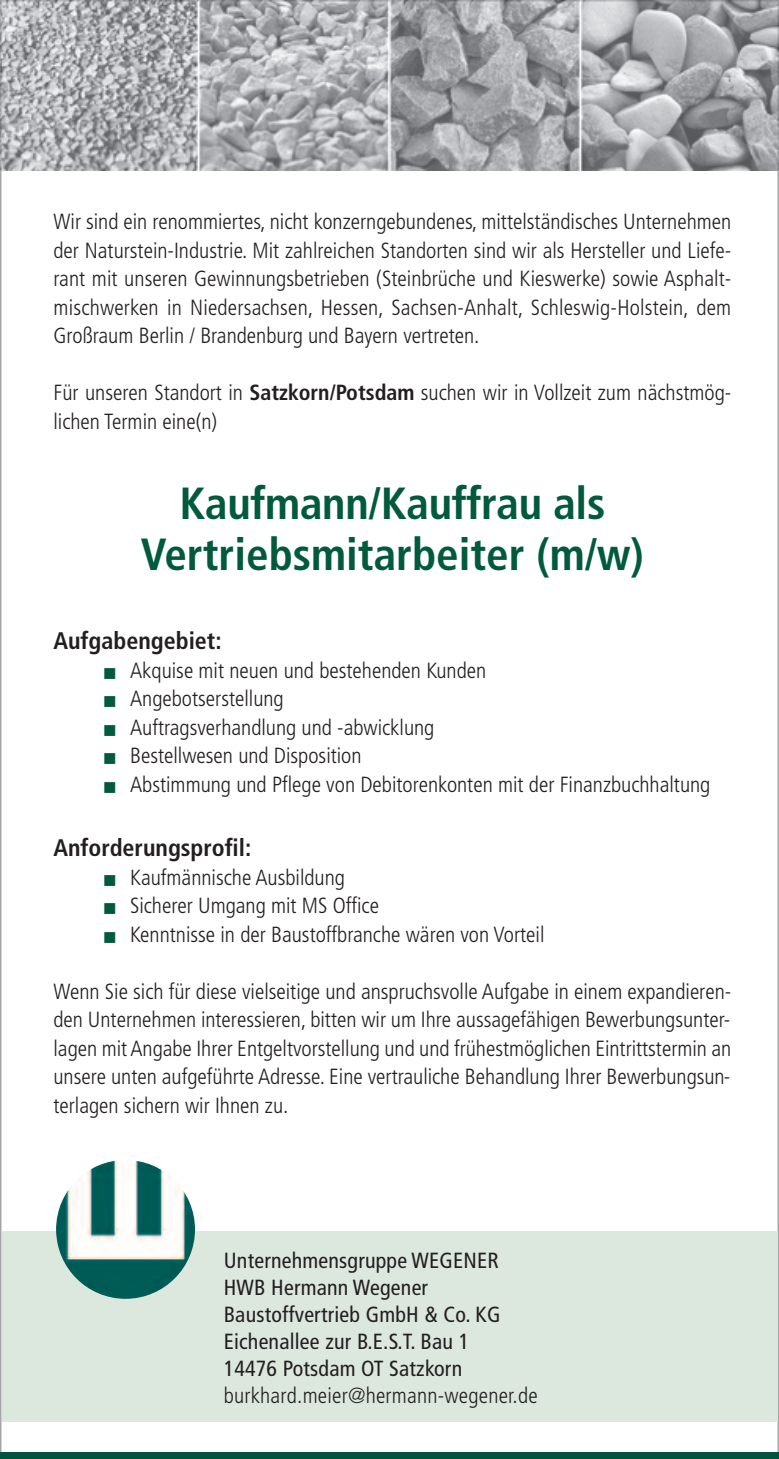
<style>
.page{position:relative;width:779px;height:1459px;background:#fff}
.page>*{position:absolute;margin:0;border:0;box-sizing:border-box;transform-origin:0 0}
.t1{font:700 condensed 45px/51px "Frutiger";color:#015a3c;text-align:center}
.t2{font:700 condensed 24px "Frutiger";color:#231f20}
.t3{font:300 condensed 21.9px/28.5px "Frutiger";color:#231f20}
.t4{font:condensed 21.9px/27px "Frutiger";letter-spacing:.01em;color:#231f20}
.s1{font-weight:700}
.s2{font-family:"The Sans Semi Bold Expert";font-weight:400;font-stretch:normal;font-size:12px;color:#015a3c}
</style>
<div class="page">
<div style="left:2px;top:1231px;width:775px;height:190px;background:#dce7de"></div>
<img style="left:56px;top:1160px;width:139px;height:138px;border-radius:50%">
<img style="left:0;top:0;width:778px;height:170px">
<div style="left:0;top:1452px;width:778px;height:6px;background:#01533d"></div>
<p class="t3" style="left:53px;top:209px;width:679px;text-align:justify">Wir sind ein renommiertes, nicht konzerngebundenes, mittelständisches Unternehmen der Naturstein-Industrie. Mit zahlreichen Standorten sind wir als Hersteller und Liefe&shy;rant mit unseren Gewinnungsbetrieben (Steinbrüche und Kieswerke) sowie Asphalt&shy;mischwerken in Niedersachsen, Hessen, Sachsen-Anhalt, Schleswig-Holstein, dem Großraum Berlin / Brandenburg und Bayern vertreten.</p>
<p class="t3" style="left:53px;top:380px;width:679px">Für unseren Standort in <span class="s1">Satzkorn/Potsdam</span> suchen wir in Vollzeit zum nächstmög&shy;lichen Termin eine(n)</p>
<h1 class="t1" style="left:141px;top:481px;width:504px">Kaufmann/Kauffrau als<br>Vertriebsmitarbeiter (m/w)</h1>
<p class="t2" style="left:53px;top:631px;width:169px">Aufgabengebiet:</p>
<p class="t3" style="left:104px;top:657px;width:607px"><span class="s2">Ô</span> Akquise mit neuen und bestehenden Kunden<br><span class="s2">Ô</span> Angebotserstellung<br><span class="s2">Ô</span> Auftragsverhandlung und -abwicklung<br><span class="s2">Ô</span> Bestellwesen und Disposition<br><span class="s2">Ô</span> Abstimmung und Pflege von Debitorenkonten mit der Finanzbuchhaltung</p>
<p class="t2" style="left:53px;top:838px;width:199px">Anforderungsprofil:</p>
<p class="t3" style="left:104px;top:864px;width:441px"><span class="s2">Ô</span> Kaufmännische Ausbildung<br><span class="s2">Ô</span> Sicherer Umgang mit MS Office<br><span class="s2">Ô</span> Kenntnisse in der Baustoffbranche wären von Vorteil</p>
<p class="t3" style="left:53px;top:978px;width:679px;text-align:justify">Wenn Sie sich für diese vielseitige und anspruchsvolle Aufgabe in einem expandieren&shy;den Unternehmen interessieren, bitten wir um Ihre aussagefähigen Bewerbungsunter&shy;lagen mit Angabe Ihrer Entgeltvorstellung und und frühestmöglichen Eintrittstermin an unsere unten aufgeführte Adresse. Eine vertrauliche Behandlung Ihrer Bewerbungsun&shy;terlagen sichern wir Ihnen zu.</p>
<p class="t4" style="left:223px;top:1248px;width:278px">Unternehmensgruppe WEGENER<br>HWB Hermann Wegener<br>Baustoffvertrieb GmbH &amp; Co. KG<br>Eichenallee zur B.E.S.T. Bau 1<br>14476 Potsdam OT Satzkorn</p>
<p class="t3" style="left:224px;top:1382px;width:315px">burkhard.meier@hermann-wegener.de</p>
</div>
